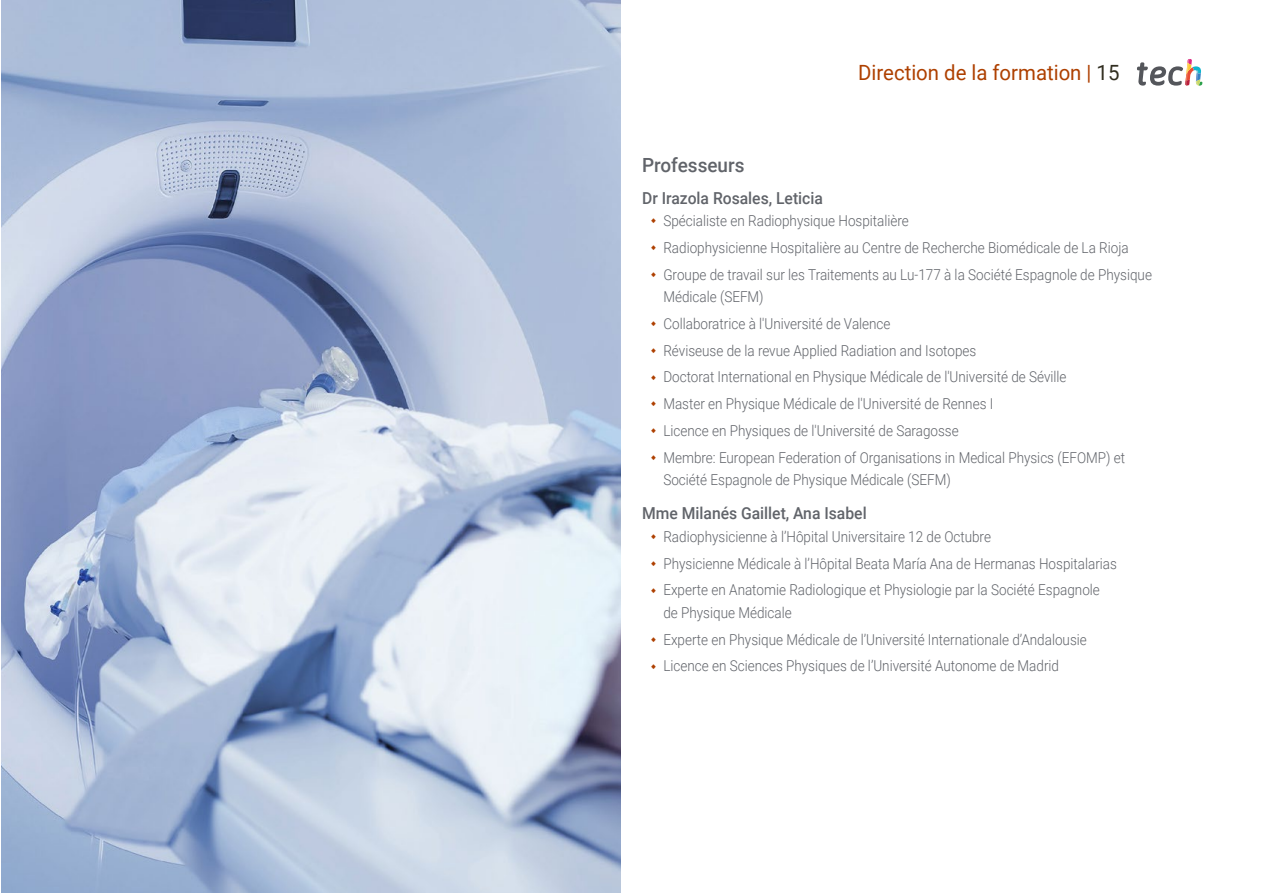
<style>
.page{position:relative;width:1263px;height:893px;background:#fff}
.page>*{position:absolute;margin:0;border:0;box-sizing:border-box;transform-origin:0 0}
.t1{font:21px "Roboto";color:#ae4000}
.t2{font:500 19.5px "Roboto";color:#61646a}
.t3{font:500 16.5px "Roboto";color:#61646a;scale:.95 1}
.t4{font:300 15px/26.7px "Roboto";color:#61646a;scale:.9 1}
.s1{color:#312e20}
</style>
<div class="page">
<img style="left:1px;top:0;width:620px;height:893px">
<svg style="left:1137px;top:59px;width:65px;height:27px"></svg>
<h1 class="t1" style="left:858px;top:57px;width:263px">Direction de la formation | <span class="s1">15</span></h1>
<h2 class="t2" style="left:642px;top:151px;width:104px">Professeurs</h2>
<p class="t3" style="left:642px;top:186px;width:192px">Dr Irazola Rosales, Leticia</p>
<p class="t4" style="left:663px;top:207px;width:544px">Spécialiste en Radiophysique Hospitalière<br>Radiophysicienne Hospitalière au Centre de Recherche Biomédicale de La Rioja<br>Groupe de travail sur les Traitements au Lu-177 à la Société Espagnole de Physique</p>
<p class="t4" style="left:663px;top:283px;width:514px">Médicale (SEFM)<br>Collaboratrice à l'Université de Valence<br>Réviseuse de la revue Applied Radiation and Isotopes<br>Doctorat International en Physique Médicale de l'Université de Séville<br>Master en Physique Médicale de l'Université de Rennes I<br>Licence en Physiques de l'Université de Saragosse<br>Membre: European Federation of Organisations in Medical Physics (EFOMP) et</p>
<p class="t4" style="left:663px;top:466px;width:321px">Société Espagnole de Physique Médicale (SEFM)</p>
<p class="t3" style="left:642px;top:502px;width:238px">Mme Milanés Gaillet, Ana Isabel</p>
<p class="t4" style="left:663px;top:523px;width:505px">Radiophysicienne à l’Hôpital Universitaire 12 de Octubre<br>Physicienne Médicale à l’Hôpital Beata María Ana de Hermanas Hospitalarias<br>Experte en Anatomie Radiologique et Physiologie par la Société Espagnole</p>
<p class="t4" style="left:663px;top:599px;width:472px">de Physique Médicale<br>Experte en Physique Médicale de l’Université Internationale d’Andalousie<br>Licence en Sciences Physiques de l’Université Autonome de Madrid</p>
</div>
